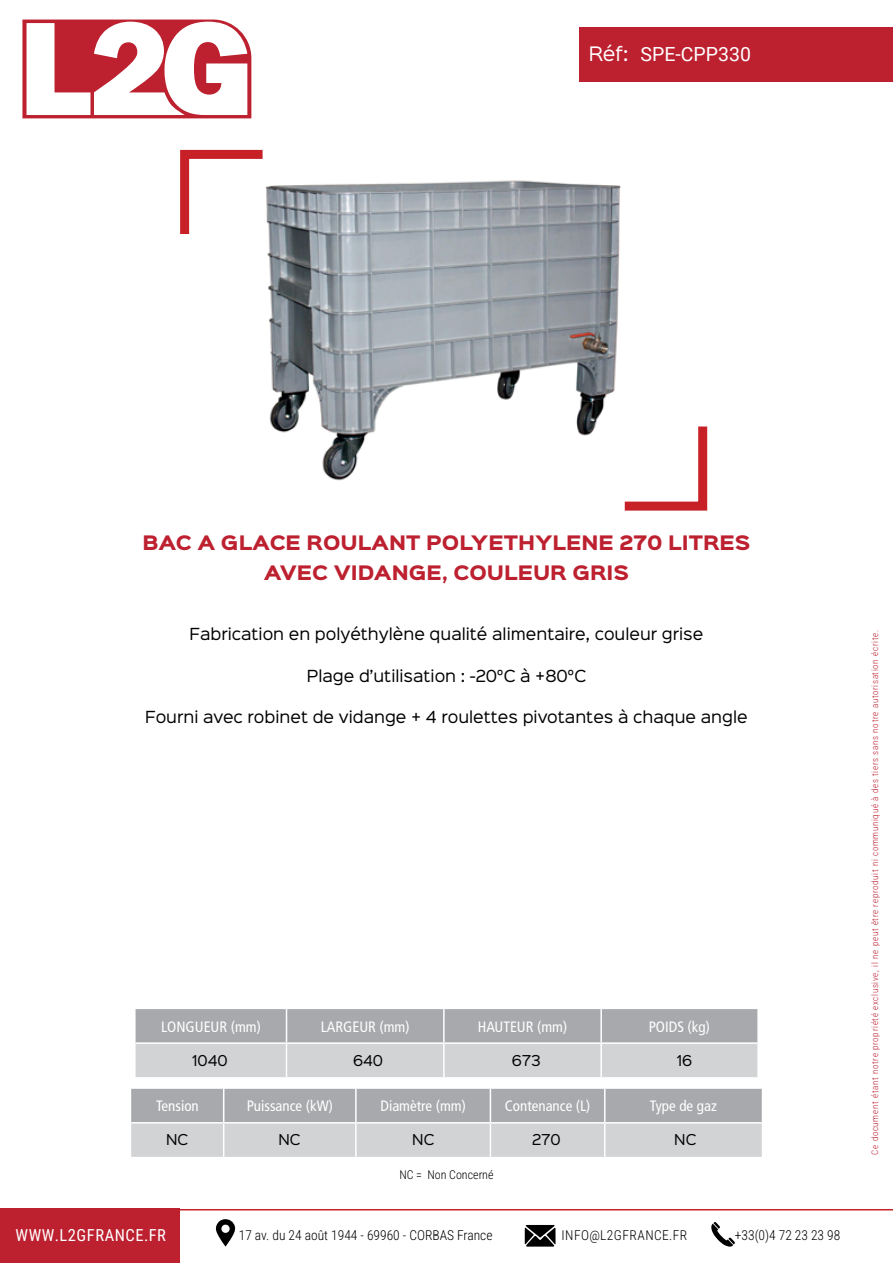
<style>
.page{position:relative;width:893px;height:1263px;background:#fff}
.page>*{position:absolute;margin:0;border:0;box-sizing:border-box;transform-origin:0 0}
.t1{font:19.5px "Roboto";color:#fff}
.t2{font:900 18px "Sinkin Sans 800";color:#bd202f}
.t3{font:18px "Sinkin Sans 400";color:#fff}
.t4{font:16.5px "Roboto Condensed";letter-spacing:.035em;color:#fff}
.t5{font:15px "Sinkin Sans 400";color:#000}
.t6{font:condensed 15px "Frutiger LT Std";color:#fff}
.t7{font:300 13.5px "Roboto Condensed";color:#000}
.t8{font:13.5px "Sinkin Sans 400";color:#000}
.t9{font:300 13.5px "Roboto Condensed";letter-spacing:.035em;color:#000}
.t10{font:300 12px "Roboto Condensed";color:#000}
.t11{font:300 9px "Roboto Condensed";letter-spacing:.075em;color:#bd2030}
</style>
<div class="page">
<div style="left:579px;top:27px;width:314px;height:54px;background:#bd202f"></div>
<svg style="left:624px;top:426px;width:84px;height:85px"></svg>
<svg style="left:180px;top:149px;width:83px;height:85px"></svg>
<svg style="left:136px;top:1009px;width:621px;height:68px;background:#bcbec0"></svg>
<hr style="left:286px;top:1009px;width:1px;height:33px;background:#fff">
<hr style="left:443px;top:1009px;width:2px;height:33px;background:#fff">
<hr style="left:600px;top:1009px;width:2px;height:33px;background:#fff">
<hr style="left:136px;top:1042px;width:151px;height:2px;background:#fff">
<hr style="left:287px;top:1042px;width:157px;height:2px;background:#fff">
<hr style="left:286px;top:1044px;width:1px;height:33px;background:#fff">
<hr style="left:444px;top:1042px;width:157px;height:2px;background:#fff">
<hr style="left:443px;top:1044px;width:2px;height:33px;background:#fff">
<hr style="left:601px;top:1042px;width:156px;height:2px;background:#fff">
<hr style="left:600px;top:1044px;width:2px;height:33px;background:#fff">
<svg style="left:131px;top:1089px;width:631px;height:68px;background:#bcbec0"></svg>
<hr style="left:223px;top:1089px;width:1px;height:33px;background:#fff">
<hr style="left:355px;top:1089px;width:2px;height:33px;background:#fff">
<hr style="left:490px;top:1089px;width:1px;height:33px;background:#fff">
<hr style="left:604px;top:1089px;width:1px;height:33px;background:#fff">
<hr style="left:131px;top:1122px;width:93px;height:1px;background:#fff">
<hr style="left:224px;top:1122px;width:132px;height:1px;background:#fff">
<hr style="left:223px;top:1123px;width:1px;height:34px;background:#fff">
<hr style="left:356px;top:1122px;width:134px;height:1px;background:#fff">
<hr style="left:355px;top:1123px;width:2px;height:34px;background:#fff">
<hr style="left:490px;top:1122px;width:115px;height:1px;background:#fff">
<hr style="left:490px;top:1123px;width:1px;height:34px;background:#fff">
<hr style="left:605px;top:1122px;width:157px;height:1px;background:#fff">
<hr style="left:604px;top:1123px;width:1px;height:34px;background:#fff">
<div style="left:0;top:1209px;width:180px;height:54px;background:#bd202f"></div>
<hr style="left:180px;top:1209px;width:713px;height:1px;background:#c72127">
<svg style="left:216px;top:1219px;width:19px;height:27px"></svg>
<svg style="left:525px;top:1225px;width:30px;height:21px"></svg>
<svg style="left:711px;top:1222px;width:24px;height:24px"></svg>
<img style="left:248px;top:166px;width:389px;height:328px">
<svg style="left:22px;top:20px;width:229px;height:98px"></svg>
<p class="t3" style="left:589px;top:39px;width:41px">Réf:</p>
<h1 class="t1" style="left:640px;top:40px;width:112px">SPE-CPP330</h1>
<p class="t2" style="left:142px;top:533px;width:610px">BAC A GLACE ROULANT POLYETHYLENE 270 LITRES</p>
<p class="t2" style="left:264px;top:563px;width:367px">AVEC VIDANGE, COULEUR GRIS</p>
<p class="t5" style="left:190px;top:622px;width:515px">Fabrication en polyéthylène qualité alimentaire, couleur grise</p>
<p class="t5" style="left:307px;top:663px;width:281px">Plage d’utilisation : -20°C à +80°C</p>
<p class="t5" style="left:145px;top:704px;width:604px">Fourni avec robinet de vidange + 4 roulettes pivotantes à chaque angle</p>
<p class="t6" style="left:161px;top:1018px;width:101px">LONGUEUR (mm)</p>
<p class="t6" style="left:321px;top:1018px;width:90px">LARGEUR (mm)</p>
<p class="t6" style="left:478px;top:1018px;width:91px">HAUTEUR (mm)</p>
<p class="t6" style="left:649px;top:1018px;width:63px">POIDS (kg)</p>
<p class="t8" style="left:192px;top:1049px;width:37px">1040</p>
<p class="t8" style="left:353px;top:1049px;width:32px">640</p>
<p class="t8" style="left:512px;top:1049px;width:30px">673</p>
<p class="t8" style="left:677px;top:1049px;width:17px">16</p>
<p class="t6" style="left:156px;top:1097px;width:44px">Tension</p>
<p class="t6" style="left:247px;top:1097px;width:88px">Puissance (kW)</p>
<p class="t6" style="left:380px;top:1097px;width:87px">Diamètre (mm)</p>
<p class="t6" style="left:505px;top:1097px;width:87px">Contenance (L)</p>
<p class="t6" style="left:650px;top:1097px;width:69px">Type de gaz</p>
<p class="t8" style="left:166px;top:1128px;width:24px">NC</p>
<p class="t8" style="left:279px;top:1128px;width:24px">NC</p>
<p class="t8" style="left:412px;top:1128px;width:24px">NC</p>
<p class="t8" style="left:532px;top:1128px;width:30px">270</p>
<p class="t8" style="left:674px;top:1128px;width:24px">NC</p>
<p class="t10" style="left:399px;top:1166px;width:96px">NC = Non Concerné</p>
<p class="t4" style="left:16px;top:1224px;width:152px">WWW.L2GFRANCE.FR</p>
<p class="t7" style="left:239px;top:1226px;width:255px">17 av. du 24 août 1944 - 69960 - CORBAS France</p>
<p class="t9" style="left:561px;top:1226px;width:127px">INFO@L2GFRANCE.FR</p>
<p class="t7" style="left:735px;top:1226px;width:107px">+33(0)4 72 23 23 98</p>
<p class="t11" style="left:868px;top:1155px;width:526px;rotate:-90deg">Ce document étant notre propriété exclusive, il ne peut être reproduit ni communiqué à des tiers sans notre autorisation écrite.</p>
</div>
